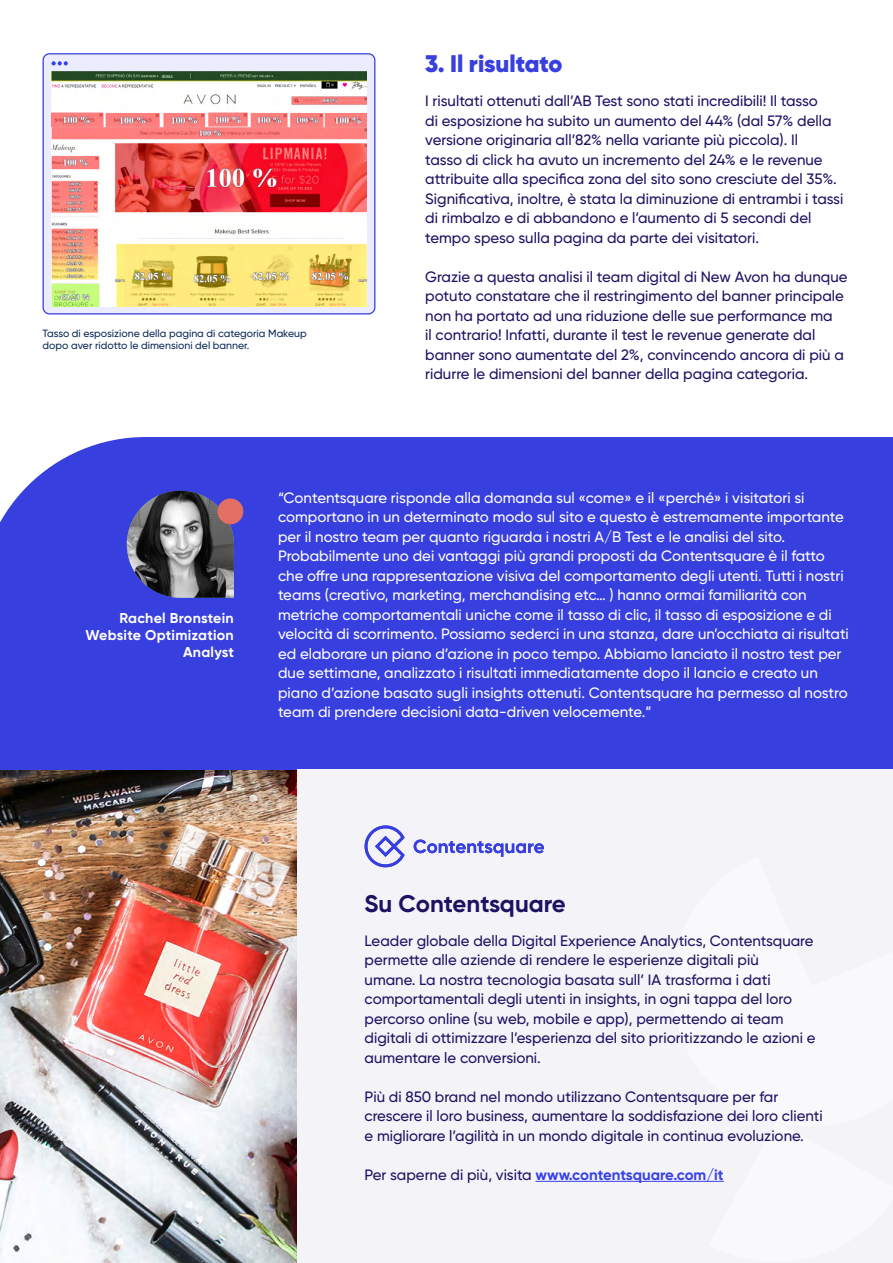
<style>
.page{position:relative;width:893px;height:1263px;background:#fff}
.page>*{position:absolute;margin:0;border:0;box-sizing:border-box;transform-origin:0 0}
.t1{font:700 24px "Gilroy";color:#1c1263}
.t2{font:900 24px "Gilroy";color:#383fdf}
.t3{font:500 15px/19.5px "Gilroy";color:#1c1263}
.t4{font:500 15px/19.5px "Gilroy";color:#fff}
.t5{font:700 15px "Gilroy";color:#3640e8}
.t6{font:700 14.25px/17.1px "Gilroy";letter-spacing:.02em;color:#fff;text-align:right}
.t7{font:500 10.5px/12.6px "Gilroy";color:#0d2b5a}
.s1{font-weight:500;color:#1c1263}
</style>
<div class="page">
<div style="left:0;top:437px;width:893px;height:334px;background:#383fdf"></div>
<div style="left:43px;top:54px;width:332px;height:260px;background:#ebecfd;border-radius:6px"></div>
<div style="left:43px;top:53px;width:332px;height:261px;border:1px solid #383fdf;border-radius:6px"></div>
<svg style="left:52px;top:61px;width:16px;height:4px"></svg>
<img style="left:51px;top:72px;width:316px;height:234px">
<img style="left:127px;top:491px;width:107px;height:107px">
<div style="left:218px;top:498px;width:25px;height:26px;background:#e16f63;border-radius:50%"></div>
<img style="left:0;top:771px;width:298px;height:492px">
<div style="left:298px;top:769px;width:595px;height:494px;background:#f4f3f7"></div>
<svg style="left:414px;top:839px;width:130px;height:18px"></svg>
<svg style="left:365px;top:825px;width:40px;height:42px"></svg>
<hr style="left:536px;top:1181px;width:188px;height:1px;background:#3640e8">
<p class="t7" style="left:43px;top:327px;width:266px">Tasso di esposizione della pagina di categoria Makeup dopo aver ridotto le dimensioni del banner.</p>
<h1 class="t2" style="left:425px;top:48px;width:139px">3. Il risultato</h1>
<p class="t3" style="left:425px;top:91px;width:420px">I risultati ottenuti dall’AB Test sono stati incredibili! Il tasso<br>di esposizione ha subito un aumento del 44% (dal 57% della versione originaria all’82% nella variante più piccola). Il<br>tasso di click ha avuto un incremento del 24% e le revenue attribuite alla specifica zona del sito sono cresciute del 35%.<br>Significativa, inoltre, è stata la diminuzione di entrambi i tassi di rimbalzo e di abbandono e l’aumento di 5 secondi del tempo speso sulla pagina da parte dei visitatori.</p>
<p class="t3" style="left:425px;top:267px;width:424px">Grazie a questa analisi il team digital di New Avon ha dunque potuto constatare che il restringimento del banner principale non ha portato ad una riduzione delle sue performance ma<br>il contrario! Infatti, durante il test le revenue generate dal banner sono aumentate del 2%, convincendo ancora di più a ridurre le dimensioni del banner della pagina categoria.</p>
<p class="t6" style="left:86px;top:609px;width:150px">Rachel Bronstein<br>Website Optimization<br>Analyst</p>
<p class="t4" style="left:278px;top:487px;width:572px">“Contentsquare risponde alla domanda sul «come» e il «perché» i visitatori si comportano in un determinato modo sul sito e questo è estremamente importante per il nostro team per quanto riguarda i nostri A/B Test e le analisi del sito.<br>Probabilmente uno dei vantaggi più grandi proposti da Contentsquare è il fatto che offre una rappresentazione visiva del comportamento degli utenti. Tutti i nostri teams (creativo, marketing, merchandising etc… ) hanno ormai familiarità con metriche comportamentali uniche come il tasso di clic, il tasso di esposizione e di velocità di scorrimento. Possiamo sederci in una stanza, dare un’occhiata ai risultati ed elaborare un piano d’azione in poco tempo. Abbiamo lanciato il nostro test per due settimane, analizzato i risultati immediatamente dopo il lancio e creato un piano d’azione basato sugli insights ottenuti. Contentsquare ha permesso al nostro team di prendere decisioni data-driven velocemente.”</p>
<h1 class="t1" style="left:365px;top:889px;width:203px">Su Contentsquare</h1>
<p class="t3" style="left:365px;top:931px;width:452px">Leader globale della Digital Experience Analytics, Contentsquare permette alle aziende di rendere le esperienze digitali più<br>umane. La nostra tecnologia basata sull’ IA trasforma i dati comportamentali degli utenti in insights, in ogni tappa del loro percorso online (su web, mobile e app), permettendo ai team digitali di ottimizzare l’esperienza del sito prioritizzando le azioni e aumentare le conversioni.</p>
<p class="t3" style="left:365px;top:1087px;width:460px">Più di 850 brand nel mondo utilizzano Contentsquare per far crescere il loro business, aumentare la soddisfazione dei loro clienti e migliorare l’agilità in un mondo digitale in continua evoluzione.</p>
<p class="t5" style="left:365px;top:1165px;width:361px"><span class="s1">Per saperne di più, visita</span> www.contentsquare.com/it</p>
</div>
